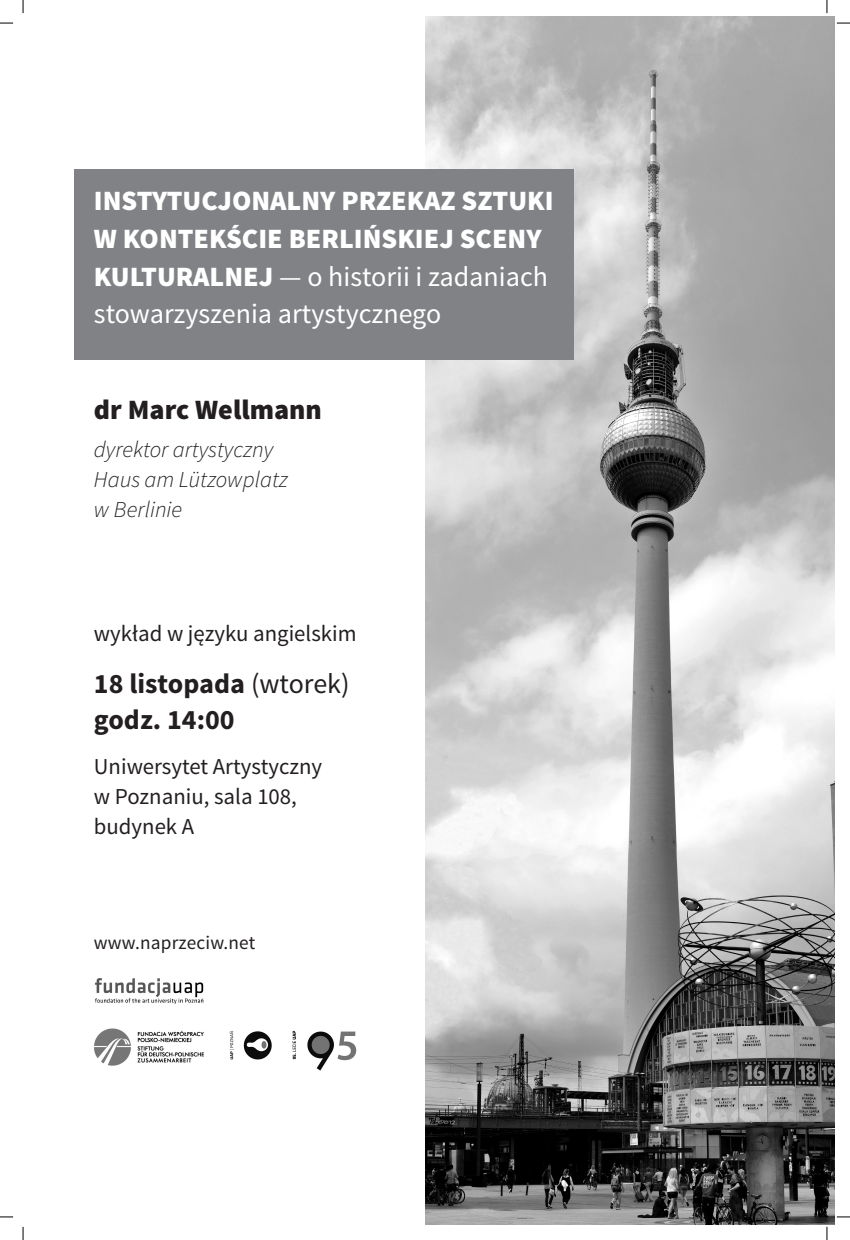
<style>
.page{position:relative;width:850px;height:1240px;background:#fff}
.page>*{position:absolute;margin:0;border:0;box-sizing:border-box;transform-origin:0 0}
.t1{font:900 28px/37.6px "Source Sans Pro";color:#fff}
.t2{font:700 28px/35.9px "Source Sans Pro";color:#231f20}
.t3{font:900 28px "Source Sans Pro";color:#231f20}
.t4{font:22.75px/29.8px "Source Sans Pro";color:#231f20}
.t5{font:italic 300 22.75px/29.8px "Source Sans Pro";color:#231f20}
.t6{font:19.25px "Source Sans Pro";letter-spacing:.01em;color:#231f20}
.s1{font-weight:400}
</style>
<div class="page">
<img style="left:425px;top:16px;width:409px;height:1208px">
<div style="left:74px;top:169px;width:500px;height:190px;background:#808285"></div>
<img style="left:94px;top:1028px;width:110px;height:38px">
<img style="left:229px;top:1030px;width:127px;height:41px">
<img style="left:95px;top:978px;width:109px;height:26px">
<svg style="left:0;top:22px;width:13px;height:2px"></svg>
<svg style="left:837px;top:22px;width:13px;height:2px"></svg>
<svg style="left:0;top:1216px;width:13px;height:1px"></svg>
<svg style="left:837px;top:1216px;width:13px;height:1px"></svg>
<svg style="left:22px;top:0;width:2px;height:13px"></svg>
<svg style="left:22px;top:1226px;width:2px;height:13px"></svg>
<svg style="left:826px;top:0;width:2px;height:13px"></svg>
<svg style="left:826px;top:1226px;width:2px;height:13px"></svg>
<p class="t1" style="left:94px;top:183px;width:461px">INSTYTUCJONALNY PRZEKAZ SZTUKI W KONTEKŚCIE BERLIŃSKIEJ SCENY KULTURALNEJ <span class="s1">— o historii i zadaniach stowarzyszenia artystycznego</span></p>
<p class="t3" style="left:94px;top:391px;width:229px">dr Marc Wellmann</p>
<p class="t5" style="left:94px;top:435px;width:195px">dyrektor artystyczny<br>Haus am Lützowplatz w Berlinie</p>
<p class="t4" style="left:94px;top:619px;width:264px">wykład w języku angielskim</p>
<p class="t2" style="left:94px;top:666px;width:257px">18 listopada <span class="s1">(wtorek) </span>godz. 14:00</p>
<p class="t4" style="left:94px;top:752px;width:230px">Uniwersytet Artystyczny w Poznaniu, sala 108, budynek A</p>
<p class="t6" style="left:94px;top:930px;width:163px">www.naprzeciw.net</p>
</div>
